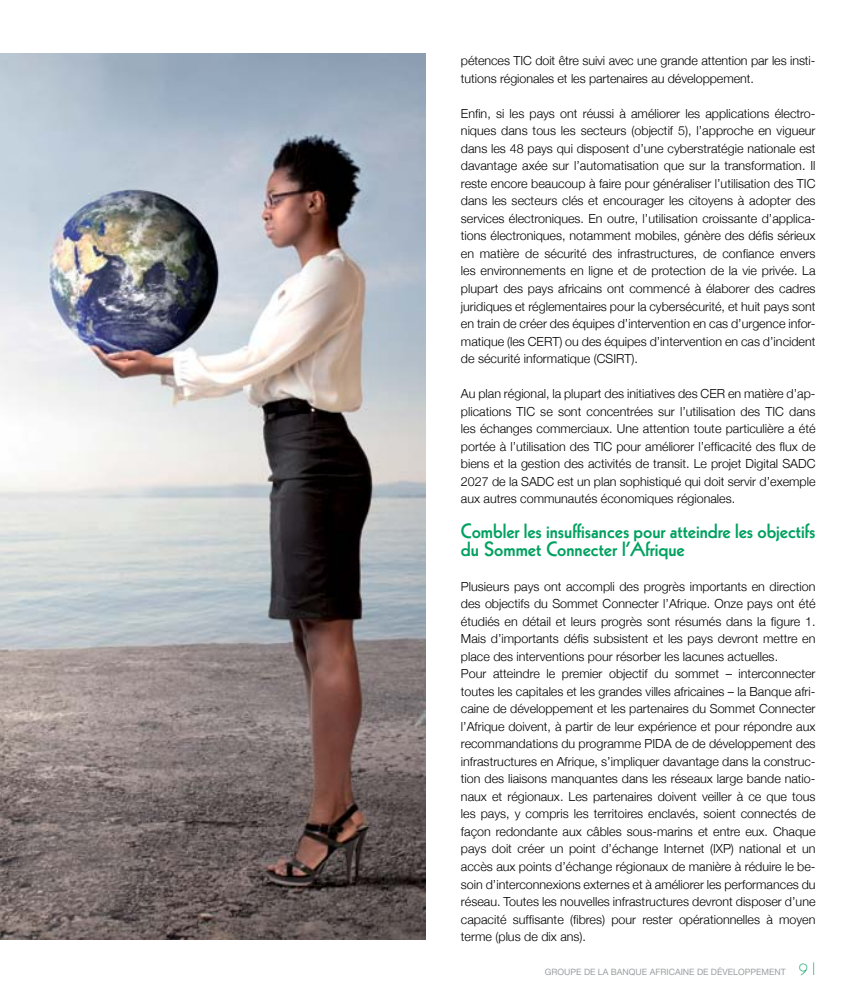
<style>
.page{position:relative;width:851px;height:993px;background:#fff}
.page>*{position:absolute;margin:0;border:0;box-sizing:border-box;transform-origin:0 0}
.t1{font:800 20px/17.5px "Kabel";color:#00a160}
.t2{font:300 12.5px/17.5px "Helvetica Neue";color:#000}
.t3{font:8.75px "Helvetica Neue LT Std";color:#9d9fa2}
.s1{font-family:"Kabel";font-weight:300;font-size:17.5px;color:#00a160}
</style>
<div class="page">
<img style="left:0;top:53px;width:425px;height:886px">
<p class="t2" style="left:461px;top:52px;width:356px">pétences TIC doit être suivi avec une grande attention par les insti&shy;tutions régionales et les partenaires au développement.</p>
<p class="t2" style="left:461px;top:104px;width:356px;text-align:justify">Enfin, si les pays ont réussi à améliorer les applications électro&shy;niques dans tous les secteurs (objectif 5), l’approche en vigueur dans les 48 pays qui disposent d’une cyberstratégie nationale est davantage axée sur l’automatisation que sur la transformation. Il reste encore beaucoup à faire pour généraliser l’utilisation des TIC dans les secteurs clés et encourager les citoyens à adopter des services électroniques. En outre, l’utilisation croissante d’applica&shy;tions électroniques, notamment mobiles, génère des défis sérieux en matière de sécurité des infrastructures, de confiance envers les environnements en ligne et de protection de la vie privée. La plupart des pays africains ont commencé à élaborer des cadres juridiques et réglementaires pour la cybersécurité, et huit pays sont en train de créer des équipes d’intervention en cas d’urgence infor&shy;matique (les CERT) ou des équipes d’intervention en cas d’incident de sécurité informatique (CSIRT).</p>
<p class="t2" style="left:461px;top:384px;width:356px;text-align:justify">Au plan régional, la plupart des initiatives des CER en matière d’ap&shy;plications TIC se sont concentrées sur l’utilisation des TIC dans les échanges commerciaux. Une attention toute particulière a été portée à l’utilisation des TIC pour améliorer l’efficacité des flux de biens et la gestion des activités de transit. Le projet Digital SADC 2027 de la SADC est un plan sophistiqué qui doit servir d’exemple aux autres communautés économiques régionales.</p>
<h1 class="t1" style="left:461px;top:522px;width:356px">Combler les insuffisances pour atteindre les objectifs du Sommet Connecter l’Afrique</h1>
<p class="t2" style="left:461px;top:577px;width:356px">Plusieurs pays ont accompli des progrès importants en direction des objectifs du Sommet Connecter l’Afrique. Onze pays ont été étudiés en détail et leurs progrès sont résumés dans la figure 1.<br>Mais d’importants défis subsistent et les pays devront mettre en place des interventions pour résorber les lacunes actuelles.<br>Pour atteindre le premier objectif du sommet – interconnecter toutes les capitales et les grandes villes africaines – la Banque afri&shy;caine de développement et les partenaires du Sommet Connecter l’Afrique doivent, à partir de leur expérience et pour répondre aux recommandations du programme PIDA de de développement des infrastructures en Afrique, s’impliquer davantage dans la construc&shy;tion des liaisons manquantes dans les réseaux large bande natio&shy;naux et régionaux. Les partenaires doivent veiller à ce que tous les pays, y compris les territoires enclavés, soient connectés de façon redondante aux câbles sous-marins et entre eux. Chaque pays doit créer un point d’échange Internet (IXP) national et un accès aux points d’échange régionaux de manière à réduire le be&shy;soin d’interconnexions externes et à améliorer les performances du réseau. Toutes les nouvelles infrastructures devront disposer d’une capacité suffisante (fibres) pour rester opérationnelles à moyen terme (plus de dix ans).</p>
<p class="t3" style="left:545px;top:966px;width:272px">GROUPE DE LA BANQUE AFRICAINE DE DÉVELOPPEMENT <span class="s1">9 I</span></p>
</div>
